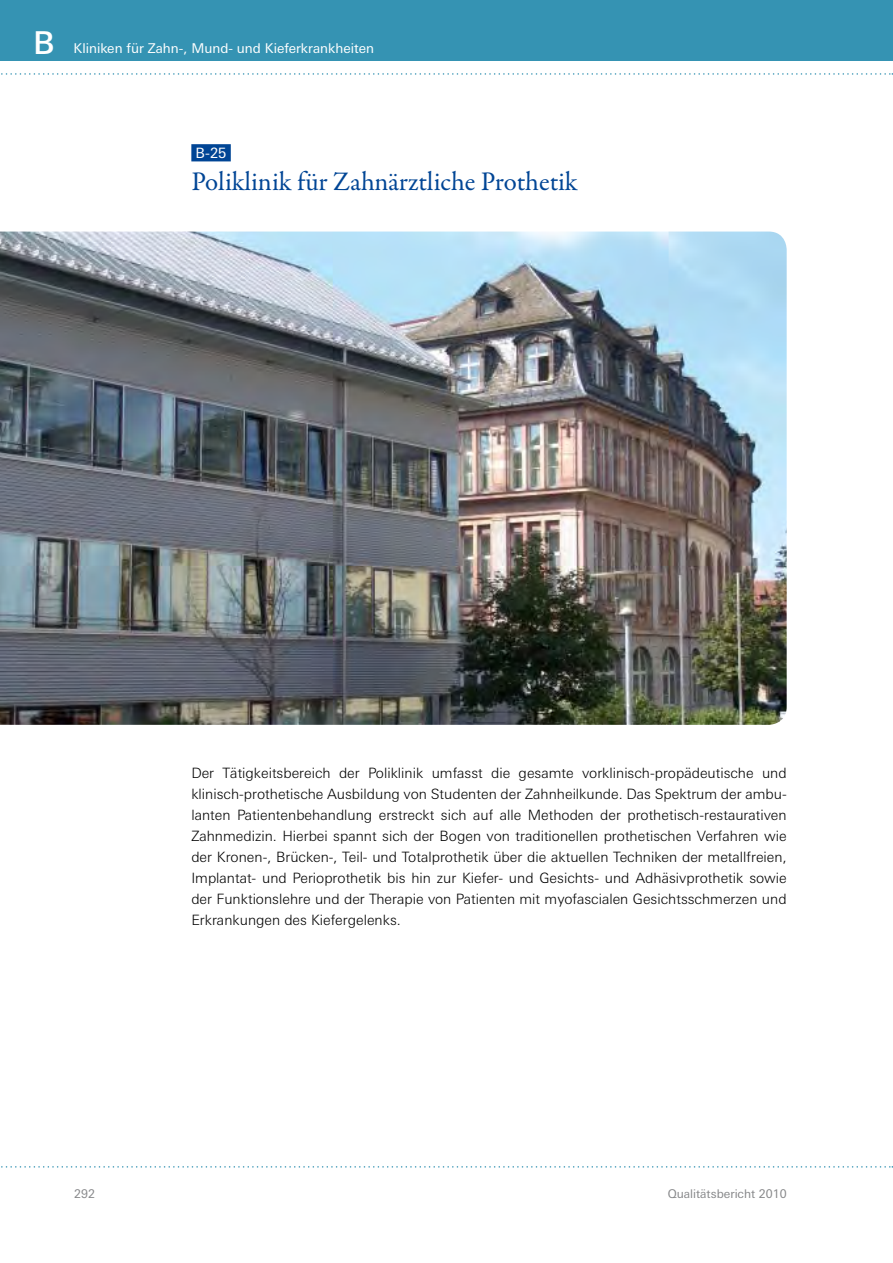
<style>
.page{position:relative;width:893px;height:1263px;background:#fff}
.page>*{position:absolute;margin:0;border:0;box-sizing:border-box;transform-origin:0 0}
.t1{font:500 31.5px "LT Univers Basic";color:#fff}
._01b_H2___B-1{font:27px "Garamond Premr Pro";color:#004595}
._03a_Body{font:300 14.25px/21px "LT Univers Basic";color:#000;text-align:justify}
._00_Nummerierung{font:14.25px "LT Univers Basic";color:#fff}
.t2{font:13.5px "LT Univers Basic";color:#fff}
.t3{font:12px "LT Univers Basic";color:#87888a}
</style>
<div class="page">
<div style="left:0;top:0;width:893px;height:61px;background:#3593b3"></div>
<svg style="left:1px;top:73px;width:892px;height:2px"></svg>
<svg style="left:1px;top:1166px;width:892px;height:1px"></svg>
<div style="left:191px;top:144px;width:40px;height:17px;background:#004595"></div>
<img style="left:0;top:232px;width:787px;height:493px">
<p class="t1" style="left:33px;top:24px;width:23px">B</p>
<p class="t2" style="left:74px;top:40px;width:302px">Kliniken für Zahn-, Mund- und Kieferkrankheiten</p>
<p class="_00_Nummerierung" style="left:196px;top:145px;width:32px">B-25</p>
<h2 class="_01b_H2___B-1" style="left:191px;top:165px;width:388px">Poliklinik für Zahnärztliche Prothetik</h2>
<p class="_03a_Body" style="left:191px;top:762px;width:597px">Der Tätigkeitsbereich der Poliklinik umfasst die gesamte vorklinisch-propädeutische und klinisch-prothetische Ausbildung von Studenten der Zahnheilkunde. Das Spektrum der ambu&shy;lanten Patientenbehandlung erstreckt sich auf alle Methoden der prothetisch-restaurativen Zahnmedizin. Hierbei spannt sich der Bogen von traditionellen prothetischen Verfahren wie der Kronen-, Brücken-, Teil- und Totalprothetik über die aktuellen Techniken der metallfreien, Implantat- und Perioprothetik bis hin zur Kiefer- und Gesichts- und Adhäsivprothetik sowie der Funktionslehre und der Therapie von Patienten mit myofascialen Gesichtsschmerzen und Erkrankungen des Kiefergelenks.</p>
<p class="t3" style="left:74px;top:1187px;width:22px">292</p>
<p class="t3" style="left:668px;top:1187px;width:120px">Qualitätsbericht 2010</p>
</div>
